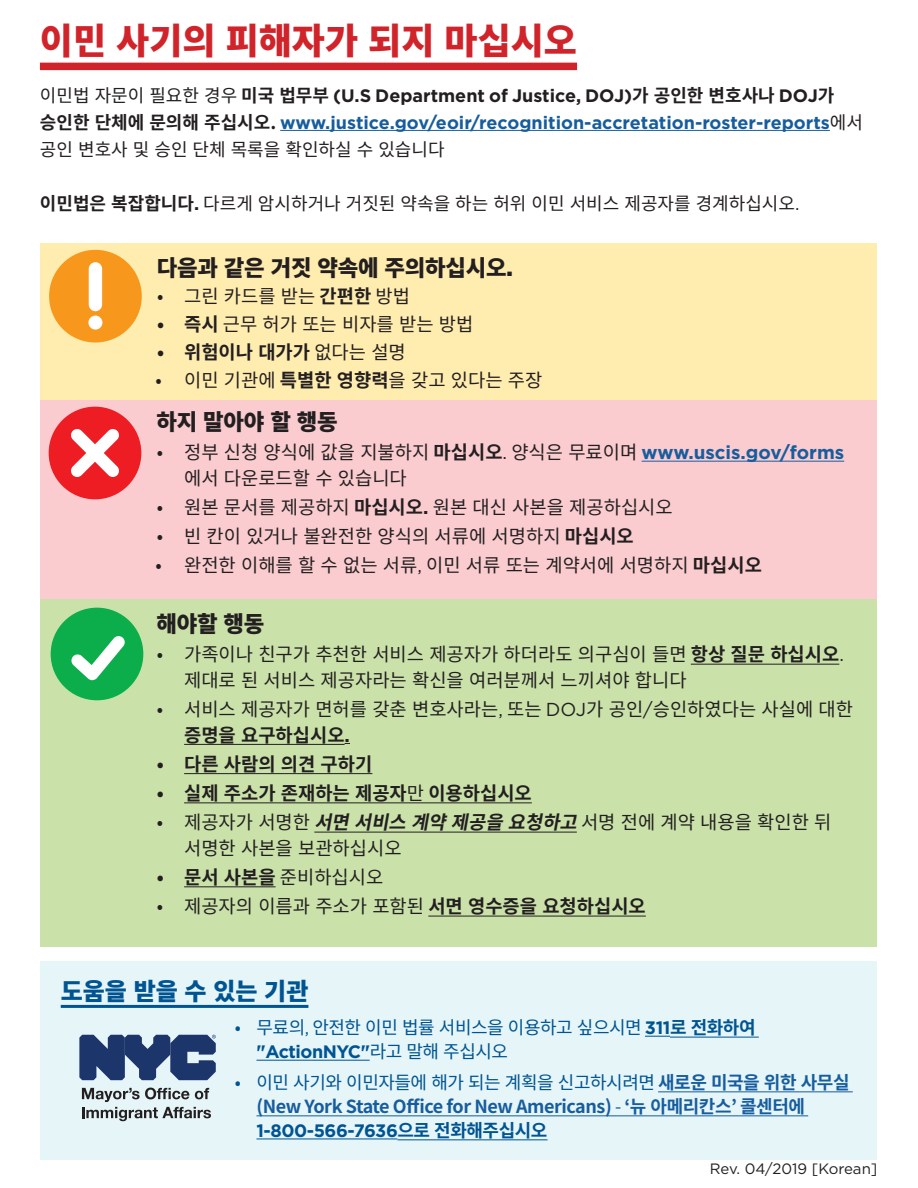
<style>
.page{position:relative;width:918px;height:1188px;background:#fff}
.page>*{position:absolute;margin:0;border:0;box-sizing:border-box;transform-origin:0 0}
.t1{font:900 36px "Noto Sans CJ Kkr";color:#d1232a}
.t2{font:900 24px "Noto Sans CJ Kkr";color:#005492}
.t3{font:900 22.35px "Noto Sans CJ Kkr";letter-spacing:-.01em;color:#231f20}
.t4{font:18.75px/25.5px "Noto Sans CJ Kkr";color:#231f20}
.t5{font:700 18.75px "Noto Sans CJ Kkr";color:#231f20}
.t6{font:700 18px/27px "Gotham";color:#175d9e}
.t7{font:700 18px/24px "Noto Sans CJ Kkr";letter-spacing:-.025em;color:#175d9e}
.t8{font:18px "Noto Sans CJ Kkr";color:#231f20}
.t9{font:700 18px "Gotham";letter-spacing:-.025em;color:#005492}
.t10{font:18px "Noto Sans CJ Kkr";letter-spacing:-.025em;color:#005492}
.t11{font:15px "Gotham";color:#231f20}
.s1{font-family:"Noto Sans CJ Kkr";font-weight:400;color:#231f20}
.s2{font-family:"Noto Sans CJ Kkr";color:#231f20}
.s3{color:#231f20}
.s4{font-weight:700}
.s5{font-family:"Gotham";font-weight:700}
.s6{font-family:"Gotham"}
.s7{font-weight:400}
.s8{font-family:"Gotham";font-weight:700;color:#175d9e}
.s9{font-weight:700;font-style:italic}
.s10{font-family:"Noto Sans CJ Kkr";font-weight:400}
.s11{font-weight:400;color:#005492}
.s12{font-family:"Noto Sans CJ Kkr"}
</style>
<div class="page">
<div style="left:40px;top:961px;width:838px;height:198px;background:#e5f5f8"></div>
<hr style="left:61px;top:1005px;width:247px;height:3px;background:#005492">
<svg style="left:645px;top:1036px;width:25px;height:1px"></svg>
<hr style="left:670px;top:1037px;width:89px;height:1px;background:#005492">
<hr style="left:256px;top:1060px;width:114px;height:1px;background:#005492">
<hr style="left:658px;top:1091px;width:195px;height:1px;background:#175d9e">
<hr style="left:256px;top:1115px;width:552px;height:1px;background:#175d9e">
<hr style="left:256px;top:1139px;width:142px;height:1px;background:#005492">
<hr style="left:398px;top:1139px;width:150px;height:1px;background:#005492">
<div style="left:40px;top:63px;width:537px;height:7px;background:#d1232a"></div>
<hr style="left:280px;top:130px;width:550px;height:1px;background:#175d9e">
<svg style="left:82px;top:1088px;width:129px;height:33px"></svg>
<svg style="left:79px;top:1035px;width:137px;height:45px"></svg>
<div style="left:40px;top:243px;width:838px;height:157px;background:#ffecaf"></div>
<div style="left:49px;top:250px;width:93px;height:93px;background:#f7981d;border-radius:50%"></div>
<div style="left:89px;top:262px;width:13px;height:49px;background:#fff;border-radius:7px"></div>
<div style="left:88px;top:316px;width:14px;height:14px;background:#fff;border-radius:50%"></div>
<div style="left:40px;top:400px;width:838px;height:200px;background:#facccf"></div>
<hr style="left:642px;top:461px;width:202px;height:1px;background:#175d9e">
<div style="left:49px;top:407px;width:92px;height:92px;background:#ed1d23;border-radius:50%"></div>
<svg style="left:71px;top:429px;width:48px;height:48px"></svg>
<div style="left:40px;top:600px;width:838px;height:347px;background:#cae2aa"></div>
<hr style="left:691px;top:664px;width:148px;height:1px;background:#231f20">
<hr style="left:184px;top:744px;width:161px;height:1px;background:#231f20">
<hr style="left:184px;top:773px;width:188px;height:1px;background:#231f20">
<hr style="left:184px;top:802px;width:348px;height:1px;background:#231f20">
<hr style="left:314px;top:832px;width:263px;height:1px;background:#231f20">
<hr style="left:184px;top:886px;width:92px;height:1px;background:#231f20">
<hr style="left:428px;top:916px;width:218px;height:1px;background:#231f20">
<div style="left:51px;top:608px;width:92px;height:92px;background:#0cae4c;border-radius:50%"></div>
<svg style="left:71px;top:636px;width:54px;height:44px"></svg>
<h1 class="t1" style="left:40px;top:21px;width:539px">이민 사기의 피해자가 되지 마십시오</h1>
<p class="t6" style="left:40px;top:82px;width:825px"><span class="s1">이민법 자문이 필요한 경우</span> <span class="s2">미국 법무부</span> <span class="s3">(U.S Department of Justice, DOJ)</span><span class="s2">가 공인한 변호사나</span> <span class="s3">DOJ</span><span class="s2">가 승인한 단체에 문의해 주십시오.</span> www.justice.gov/eoir/recognition-accretation-roster-reports<span class="s1">에서</span></p>
<p class="t8" style="left:40px;top:139px;width:406px">공인 변호사 및 승인 단체 목록을 확인하실 수 있습니다</p>
<p class="t8" style="left:40px;top:193px;width:761px"><span class="s4">이민법은 복잡합니다</span><span class="s5">.</span> 다르게 암시하거나 거짓된 약속을 하는 허위 이민 서비스 제공자를 경계하십시오<span class="s6">.</span></p>
<p class="t3" style="left:157px;top:255px;width:357px">다음과 같은 거짓 약속에 주의하십시오<span class="s6">.</span></p>
<p class="t4" style="left:157px;top:284px;width:254px">• 그린 카드를 받는 <span class="s4">간편한</span> 방법</p>
<p class="t4" style="left:157px;top:312px;width:318px"><span class="s4">• 즉시</span> 근무 허가 또는 비자를 받는 방법</p>
<p class="t5" style="left:157px;top:341px;width:250px">• 위험이나 대가가 <span class="s7">없다는 설명</span></p>
<p class="t4" style="left:155px;top:367px;width:388px">• 이민 기관에 <span class="s4">특별한 영향력</span>을 갖고 있다는 주장</p>
<p class="t3" style="left:157px;top:409px;width:182px">하지 말아야 할 행동</p>
<p class="t4" style="left:184px;top:440px;width:662px;text-indent:-27px">• 정부 신청 양식에 값을 지불하지 <span class="s4">마십시오</span><span class="s6">.</span> 양식은 무료이며 <span class="s8">www.uscis.gov/forms </span>에서 다운로드할 수 있습니다</p>
<p class="t4" style="left:157px;top:495px;width:517px">• 원본 문서를 제공하지 <span class="s4">마십시오</span><span class="s5">.</span> 원본 대신 사본을 제공하십시오</p>
<p class="t4" style="left:157px;top:524px;width:479px">• 빈 칸이 있거나 불완전한 양식의 서류에 서명하지 <span class="s4">마십시오</span></p>
<p class="t4" style="left:155px;top:553px;width:608px">• 완전한 이해를 할 수 없는 서류<span class="s6">,</span> 이민 서류 또는 계약서에 서명하지 <span class="s4">마십시오</span></p>
<p class="t3" style="left:157px;top:611px;width:109px">해야할 행동</p>
<p class="t4" style="left:184px;top:642px;width:661px;text-indent:-27px">• 가족이나 친구가 추천한 서비스 제공자가 하더라도 의구심이 들면 <span class="s4">항상 질문 하십시오</span><span class="s6">. </span>제대로 된 서비스 제공자라는 확신을 여러분께서 느끼셔야 합니다</p>
<p class="t4" style="left:184px;top:697px;width:670px;text-indent:-27px">• 서비스 제공자가 면허를 갖춘 변호사라는<span class="s6">,</span> 또는 <span class="s6">DOJ</span>가 공인<span class="s6">/</span>승인하였다는 사실에 대한 <span class="s4">증명을 요구하십시오</span><span class="s5">.</span></p>
<p class="t5" style="left:157px;top:753px;width:217px">• 다른 사람의 의견 구하기</p>
<p class="t5" style="left:157px;top:783px;width:377px">• 실제 주소가 존재하는 제공자<span class="s7">만</span> 이용하십시오</p>
<p class="t4" style="left:184px;top:810px;width:649px;text-indent:-27px">• 제공자가 서명한 <span class="s9">서면서비스계약제공을요청하고</span>서명 전에 계약 내용을 확인한 뒤 서명한 사본을 보관하십시오</p>
<p class="t5" style="left:157px;top:867px;width:228px">• 문서 사본을 <span class="s7">준비하십시오</span></p>
<p class="t4" style="left:157px;top:894px;width:490px">• 제공자의 이름과 주소가 포함된 <span class="s4">서면 영수증을 요청하십시오</span></p>
<p class="t2" style="left:61px;top:978px;width:249px">도움을 받을 수 있는 기관</p>
<p class="t10" style="left:235px;top:1018px;width:522px">• 무료의<span class="s6">,</span> 안전한 이민 법률 서비스을 이용하고 싶으시면 <span class="s5">311</span><span class="s4">로 전화하여</span></p>
<p class="t9" style="left:256px;top:1040px;width:253px">"ActionNYC"<span class="s10">라고 말해 주십시오</span></p>
<p class="t7" style="left:256px;top:1071px;width:595px;text-indent:-22px"><span class="s11">• 이민 사기와 이민자들에 해가 되는 계획을 신고하시려면</span> 새로운 미국을 위한 사무실 (New York State Office for New Americans) <span class="s7">-</span> ‘뉴 아메리칸스’ 콜센터에</p>
<p class="t9" style="left:256px;top:1119px;width:293px">1-800-566-7636<span class="s12">으로 전화해주십시오</span></p>
<p class="t11" style="left:710px;top:1159px;width:169px">Rev. 04/2019 [Korean]</p>
</div>
